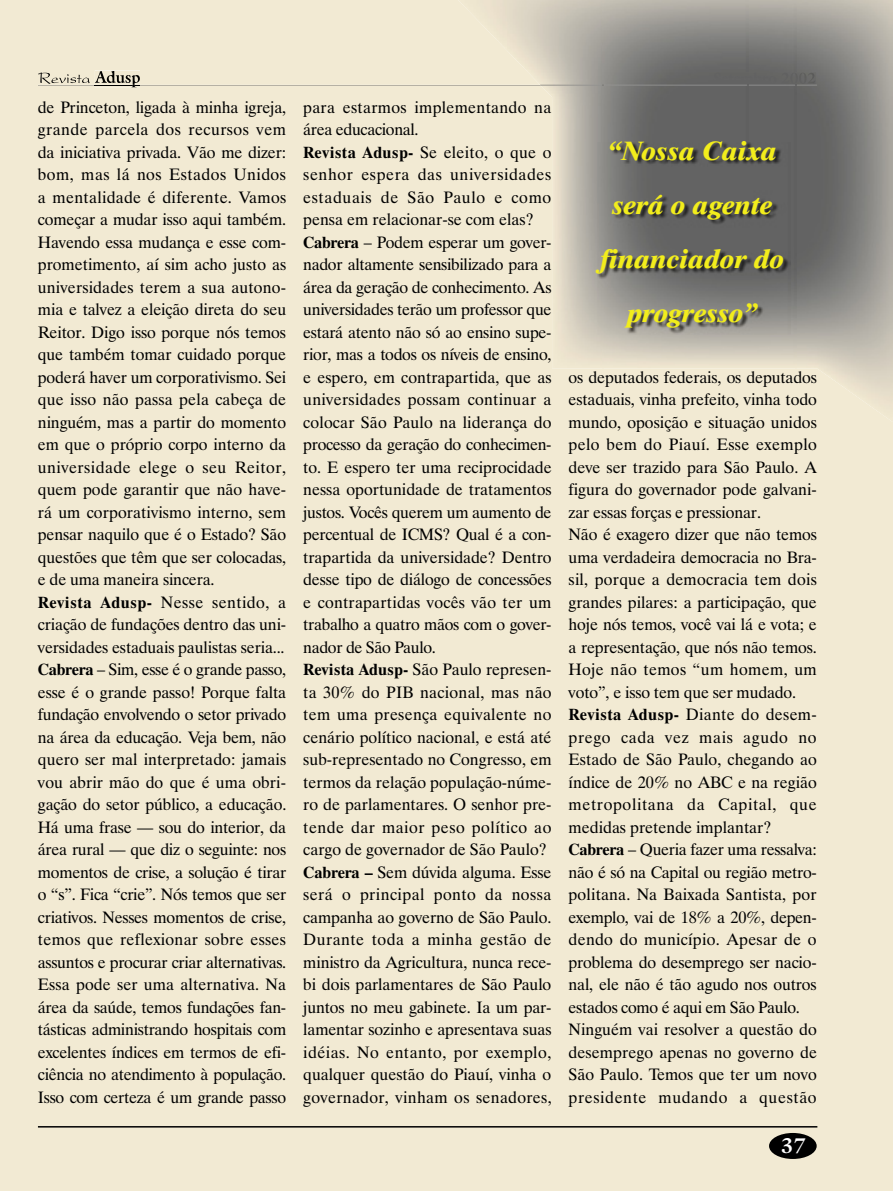
<style>
.page{position:relative;width:893px;height:1191px;background:#f2ead3}
.page>*{position:absolute;margin:0;border:0;box-sizing:border-box;transform-origin:0 0}
.t1{font:italic 800 27px/54px "Dutch 801 BT";color:#f2ed1c;text-align:center}
.t2{font:700 21px "Galliard IT Cby BT";color:#fff}
.t3{font:16.5px/22.5px "Dutch 801 BT";letter-spacing:-.01em;color:#000}
.s1{font-weight:700}
</style>
<div class="page">
<hr style="left:38px;top:1126px;width:779px;height:1px;background:#000">
<div style="left:769px;top:1133px;width:48px;height:26px;background:#000;border-radius:50%"></div>
<svg style="left:38px;top:71px;width:468px;height:17px;background:#e6dec9"></svg>
<hr style="left:95px;top:85px;width:45px;height:1px;background:#000">
<img style="left:796px;top:0;width:97px;height:422px">
<img style="left:506px;top:0;width:96px;height:370px">
<img style="left:602px;top:317px;width:195px;height:53px">
<img style="left:748px;top:0;width:49px;height:317px">
<img style="left:602px;top:0;width:146px;height:142px">
<img style="left:458px;top:0;width:49px;height:53px">
<img style="left:713px;top:72px;width:102px;height:12px">
<img style="left:540px;top:85px;width:277px;height:1px">
<img style="left:597px;top:142px;width:193px;height:193px">
<p class="t3" style="left:38px;top:95px;width:250px">de Princeton, ligada à minha igreja, grande parcela dos recursos vem da iniciativa privada. Vão me dizer: bom, mas lá nos Estados Unidos a mentalidade é diferente. Vamos começar a mudar isso aqui também.<br>Havendo essa mudança e esse com&shy;prometimento, aí sim acho justo as universidades terem a sua autono&shy;mia e talvez a eleição direta do seu Reitor. Digo isso porque nós temos que também tomar cuidado porque poderá haver um corporativismo. Sei que isso não passa pela cabeça de ninguém, mas a partir do momento em que o próprio corpo interno da universidade elege o seu Reitor, quem pode garantir que não have&shy;rá um corporativismo interno, sem pensar naquilo que é o Estado? São questões que têm que ser colocadas, e de uma maneira sincera.<br><span class="s1">Revista Adusp-</span> Nesse sentido, a criação de fundações dentro das uni&shy;versidades estaduais paulistas seria...<br><span class="s1">Cabrera</span> – Sim, esse é o grande passo, esse é o grande passo! Porque falta fundação envolvendo o setor privado na área da educação. Veja bem, não quero ser mal interpretado: jamais vou abrir mão do que é uma obri&shy;gação do setor público, a educação.<br>Há uma frase — sou do interior, da área rural — que diz o seguinte: nos momentos de crise, a solução é tirar o “s”. Fica “crie”. Nós temos que ser criativos. Nesses momentos de crise, temos que reflexionar sobre esses assuntos e procurar criar alternativas.<br>Essa pode ser uma alternativa. Na área da saúde, temos fundações fan&shy;tásticas administrando hospitais com excelentes índices em termos de efi&shy;ciência no atendimento à população.<br>Isso com certeza é um grande passo</p>
<p class="t3" style="left:303px;top:95px;width:250px">para estarmos implementando na área educacional.<br><span class="s1">Revista Adusp-</span> Se eleito, o que o senhor espera das universidades estaduais de São Paulo e como pensa em relacionar-se com elas?<br><span class="s1">Cabrera</span> – Podem esperar um gover&shy;nador altamente sensibilizado para a área da geração de conhecimento. As universidades terão um professor que estará atento não só ao ensino supe&shy;rior, mas a todos os níveis de ensino, e espero, em contrapartida, que as universidades possam continuar a colocar São Paulo na liderança do processo da geração do conhecimen&shy;to. E espero ter uma reciprocidade nessa oportunidade de tratamentos justos. Vocês querem um aumento de percentual de ICMS? Qual é a con&shy;trapartida da universidade? Dentro desse tipo de diálogo de concessões e contrapartidas vocês vão ter um trabalho a quatro mãos com o gover&shy;nador de São Paulo.<br><span class="s1">Revista Adusp-</span> São Paulo represen&shy;ta 30% do PIB nacional, mas não tem uma presença equivalente no cenário político nacional, e está até sub-representado no Congresso, em termos da relação população-núme&shy;ro de parlamentares. O senhor pre&shy;tende dar maior peso político ao cargo de governador de São Paulo?<br><span class="s1">Cabrera –</span> Sem dúvida alguma. Esse será o principal ponto da nossa campanha ao governo de São Paulo.<br>Durante toda a minha gestão de ministro da Agricultura, nunca rece&shy;bi dois parlamentares de São Paulo juntos no meu gabinete. Ia um par&shy;lamentar sozinho e apresentava suas idéias. No entanto, por exemplo, qualquer questão do Piauí, vinha o governador, vinham os senadores,</p>
<h1 class="t1" style="left:601px;top:123px;width:185px">“Nossa Caixa será o agente financiador do progresso”</h1>
<p class="t3" style="left:569px;top:365px;width:250px">os deputados federais, os deputados estaduais, vinha prefeito, vinha todo mundo, oposição e situação unidos pelo bem do Piauí. Esse exemplo deve ser trazido para São Paulo. A figura do governador pode galvani&shy;zar essas forças e pressionar.<br>Não é exagero dizer que não temos uma verdadeira democracia no Bra&shy;sil, porque a democracia tem dois grandes pilares: a participação, que hoje nós temos, você vai lá e vota; e a representação, que nós não temos.<br>Hoje não temos “um homem, um voto”, e isso tem que ser mudado.<br><span class="s1">Revista Adusp-</span> Diante do desem&shy;prego cada vez mais agudo no<br>Estado de São Paulo, chegando ao índice de 20% no ABC e na região metropolitana da Capital, que medidas pretende implantar?<br><span class="s1">Cabrera</span> – Queria fazer uma ressalva: não é só na Capital ou região metro&shy;politana. Na Baixada Santista, por exemplo, vai de 18% a 20%, depen&shy;dendo do município. Apesar de o problema do desemprego ser nacio&shy;nal, ele não é tão agudo nos outros estados como é aqui em São Paulo.<br>Ninguém vai resolver a questão do desemprego apenas no governo de<br>São Paulo. Temos que ter um novo presidente mudando a questão</p>
<p class="t2" style="left:781px;top:1132px;width:26px">37</p>
</div>
